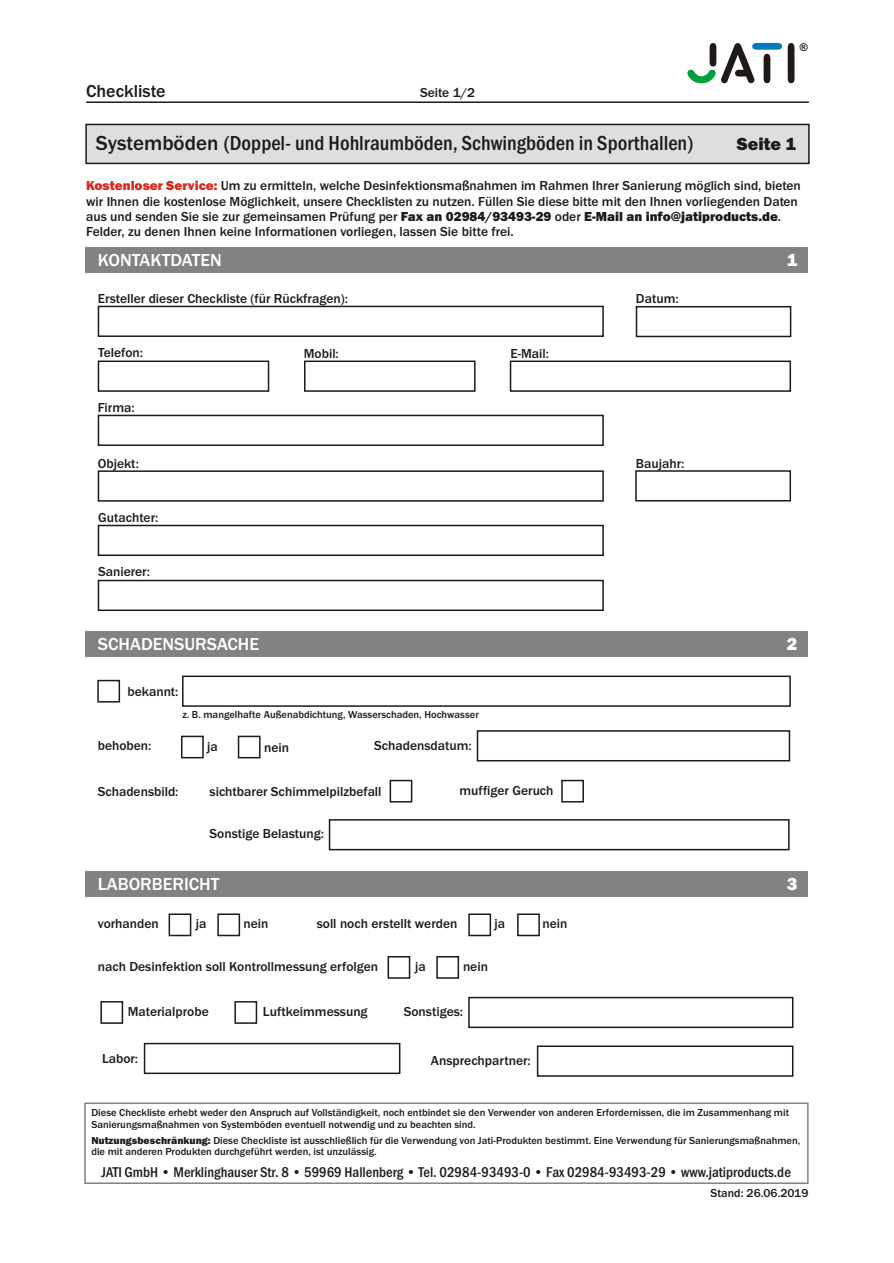
<style>
.page{position:relative;width:894px;height:1263px;background:#fff}
.page>*{position:absolute;margin:0;border:0;box-sizing:border-box;transform-origin:0 0}
.t1{font:21px "Franklin Gothic Medium Cond";color:#1f1a17}
.t2{font:500 18px "Franklin Gothic";color:#fff}
.t3{font:500 18px "Franklin Gothic";color:#1f1a17}
.t4{font:800 18px "Franklin Gothic";color:#1f1a17}
.t5{font:800 18px "Franklin Gothic";color:#fff}
.t6{font:14.7px "Franklin Gothic Medium Cond";color:#1f1a17}
.t7{font:500 13.5px/15.3px "Franklin Gothic";color:#1f1a17}
.t8{font:500 12px "Franklin Gothic";color:#1f1a17}
.t9{font:700 10.8px "Arial";color:#1f1a17}
.t10{font:500 10.5px/11.9px "Franklin Gothic";color:#1f1a17}
.s1{font-family:"Franklin Gothic";font-weight:500}
.s2{font-weight:800;color:#d9261c}
.s3{font-weight:800}
</style>
<div class="page">
<div style="left:304px;top:361px;width:172px;height:31px;border:2px solid #1f1a17"></div>
<div style="left:98px;top:470px;width:506px;height:32px;border:2px solid #1f1a17"></div>
<div style="left:98px;top:415px;width:506px;height:31px;border:2px solid #1f1a17"></div>
<div style="left:98px;top:525px;width:506px;height:31px;border:2px solid #1f1a17"></div>
<div style="left:98px;top:580px;width:506px;height:31px;border:2px solid #1f1a17"></div>
<div style="left:98px;top:306px;width:506px;height:31px;border:2px solid #1f1a17"></div>
<div style="left:98px;top:361px;width:171px;height:31px;border:2px solid #1f1a17"></div>
<div style="left:510px;top:361px;width:281px;height:31px;border:2px solid #1f1a17"></div>
<div style="left:635px;top:470px;width:156px;height:32px;border:2px solid #1f1a17"></div>
<div style="left:181px;top:736px;width:23px;height:22px;border:2px solid #1f1a17"></div>
<div style="left:238px;top:736px;width:23px;height:22px;border:2px solid #1f1a17"></div>
<div style="left:390px;top:780px;width:22px;height:23px;border:2px solid #1f1a17"></div>
<div style="left:561px;top:780px;width:23px;height:23px;border:2px solid #1f1a17"></div>
<div style="left:182px;top:676px;width:609px;height:31px;border:2px solid #1f1a17"></div>
<div style="left:636px;top:306px;width:155px;height:31px;border:2px solid #1f1a17"></div>
<hr style="left:86px;top:101px;width:723px;height:2px;background:#1f1a17">
<div style="left:85px;top:124px;width:725px;height:40px;background:#dedede;border:2px solid #1f1a17"></div>
<div style="left:85px;top:247px;width:723px;height:25px;background:#828282"></div>
<div style="left:85px;top:631px;width:723px;height:25px;background:#828282"></div>
<div style="left:97px;top:680px;width:23px;height:23px;border:2px solid #1f1a17"></div>
<div style="left:84px;top:1103px;width:725px;height:81px;border:2px solid #828282"></div>
<div style="left:477px;top:730px;width:313px;height:31px;border:2px solid #1f1a17"></div>
<div style="left:329px;top:819px;width:461px;height:31px;border:2px solid #1f1a17"></div>
<div style="left:537px;top:1046px;width:256px;height:31px;border:2px solid #1f1a17"></div>
<div style="left:144px;top:1043px;width:256px;height:31px;border:2px solid #1f1a17"></div>
<div style="left:100px;top:1001px;width:23px;height:23px;border:2px solid #1f1a17"></div>
<div style="left:234px;top:1001px;width:23px;height:23px;border:2px solid #1f1a17"></div>
<div style="left:169px;top:913px;width:22px;height:23px;border:2px solid #1f1a17"></div>
<div style="left:388px;top:956px;width:22px;height:23px;border:2px solid #1f1a17"></div>
<div style="left:468px;top:913px;width:23px;height:23px;border:2px solid #1f1a17"></div>
<div style="left:217px;top:913px;width:23px;height:23px;border:2px solid #1f1a17"></div>
<div style="left:436px;top:956px;width:23px;height:23px;border:2px solid #1f1a17"></div>
<div style="left:517px;top:913px;width:23px;height:23px;border:2px solid #1f1a17"></div>
<div style="left:85px;top:871px;width:723px;height:25px;background:#828282"></div>
<div style="left:468px;top:997px;width:325px;height:31px;border:2px solid #1f1a17"></div>
<svg style="left:788px;top:43px;width:7px;height:40px"></svg>
<svg style="left:687px;top:43px;width:95px;height:40px"></svg>
<h2 class="t3" style="left:86px;top:84px;width:81px">Checkliste</h2>
<h1 class="t1" style="left:96px;top:136px;width:599px"><span class="s1">Systemböden (</span>Doppel- und Hohlraumböden, Schwingböden in Sporthallen<span class="s1">)</span></h1>
<p class="t7" style="left:420px;top:86px;width:57px">Seite 1/2</p>
<p class="t9" style="left:800px;top:43px;width:9px">®</p>
<h2 class="t4" style="left:737px;top:138px;width:61px">Seite 1</h2>
<p class="t7" style="left:86px;top:179px;width:716px"><span class="s2">Kostenloser Service:</span> Um zu ermitteln, welche Desinfektionsmaßnahmen im Rahmen Ihrer Sanierung möglich sind, bieten wir Ihnen die kostenlose Möglichkeit, unsere Checklisten zu nutzen. Füllen Sie diese bitte mit den Ihnen vorliegenden Daten aus und senden Sie sie zur gemeinsamen Prüfung per <span class="s3">Fax an 02984/93493-29</span> oder <span class="s3">E-Mail an info@jatiproducts.de</span>.<br>Felder, zu denen Ihnen keine Informationen vorliegen, lassen Sie bitte frei.</p>
<h2 class="t2" style="left:98px;top:254px;width:125px">KONTAKTDATEN</h2>
<h2 class="t5" style="left:787px;top:253px;width:12px">1</h2>
<p class="t7" style="left:98px;top:292px;width:251px">Ersteller dieser Checkliste (für Rückfragen):</p>
<p class="t7" style="left:98px;top:346px;width:47px">Telefon:</p>
<p class="t7" style="left:304px;top:347px;width:37px">Mobil:</p>
<p class="t7" style="left:511px;top:347px;width:40px">E-Mail:</p>
<p class="t7" style="left:98px;top:401px;width:38px">Firma:</p>
<p class="t7" style="left:98px;top:457px;width:43px">Objekt:</p>
<p class="t7" style="left:98px;top:511px;width:62px">Gutachter:</p>
<p class="t7" style="left:98px;top:565px;width:53px">Sanierer:</p>
<p class="t7" style="left:636px;top:292px;width:44px">Datum:</p>
<p class="t7" style="left:636px;top:457px;width:50px">Baujahr:</p>
<h2 class="t2" style="left:98px;top:638px;width:163px">SCHADENSURSACHE</h2>
<h2 class="t5" style="left:787px;top:637px;width:12px">2</h2>
<p class="t7" style="left:128px;top:685px;width:53px">bekannt:</p>
<p class="t10" style="left:182px;top:709px;width:298px">z. B. mangelhafte Außenabdichtung, Wasserschaden, Hochwasser</p>
<p class="t7" style="left:98px;top:739px;width:55px">behoben:</p>
<p class="t7" style="left:207px;top:740px;width:12px">ja</p>
<p class="t7" style="left:264px;top:740px;width:26px">nein</p>
<p class="t7" style="left:374px;top:739px;width:99px">Schadensdatum:</p>
<p class="t7" style="left:210px;top:785px;width:173px">sichtbarer Schimmelpilzbefall</p>
<p class="t7" style="left:210px;top:827px;width:116px">Sonstige Belastung:</p>
<p class="t7" style="left:98px;top:785px;width:82px">Schadensbild:</p>
<p class="t7" style="left:459px;top:784px;width:96px">muffiger Geruch</p>
<h2 class="t2" style="left:98px;top:878px;width:123px">LABORBERICHT</h2>
<h2 class="t5" style="left:787px;top:877px;width:12px">3</h2>
<p class="t7" style="left:98px;top:917px;width:62px">vorhanden</p>
<p class="t7" style="left:196px;top:917px;width:12px">ja</p>
<p class="t7" style="left:244px;top:917px;width:26px">nein</p>
<p class="t7" style="left:98px;top:960px;width:282px">nach Desinfektion soll Kontrollmessung erfolgen</p>
<p class="t7" style="left:415px;top:960px;width:12px">ja</p>
<p class="t7" style="left:463px;top:960px;width:26px">nein</p>
<p class="t7" style="left:317px;top:917px;width:142px">soll noch erstellt werden</p>
<p class="t7" style="left:495px;top:917px;width:12px">ja</p>
<p class="t7" style="left:542px;top:917px;width:26px">nein</p>
<p class="t7" style="left:128px;top:1005px;width:82px">Materialprobe</p>
<p class="t7" style="left:263px;top:1005px;width:106px">Luftkeimmessung</p>
<p class="t7" style="left:404px;top:1005px;width:61px">Sonstiges:</p>
<p class="t7" style="left:102px;top:1052px;width:38px">Labor:</p>
<p class="t7" style="left:431px;top:1053px;width:101px">Ansprechpartner:</p>
<p class="t10" style="left:91px;top:1108px;width:699px">Diese Checkliste erhebt weder den Anspruch auf Vollständigkeit, noch entbindet sie den Verwender von anderen Erfordernissen, die im Zusammenhang mit<br>Sanierungsmaßnahmen von Systemböden eventuell notwendig und zu beachten sind.</p>
<p class="t10" style="left:91px;top:1135px;width:710px"><span class="s3">Nutzungsbeschränkung:</span> Diese Checkliste ist ausschließlich für die Verwendung von Jati-Produkten bestimmt. Eine Verwendung für Sanierungsmaßnahmen, die mit anderen Produkten durchgeführt werden, ist unzulässig.</p>
<p class="t6" style="left:102px;top:1167px;width:691px">JATI GmbH • Merklinghauser Str. 8 • 59969 Hallenberg • Tel. 02984-93493-0 • Fax 02984-93493-29 • www.jatiproducts.de</p>
<p class="t8" style="left:711px;top:1189px;width:99px">Stand: 26.06.2019</p>
</div>
